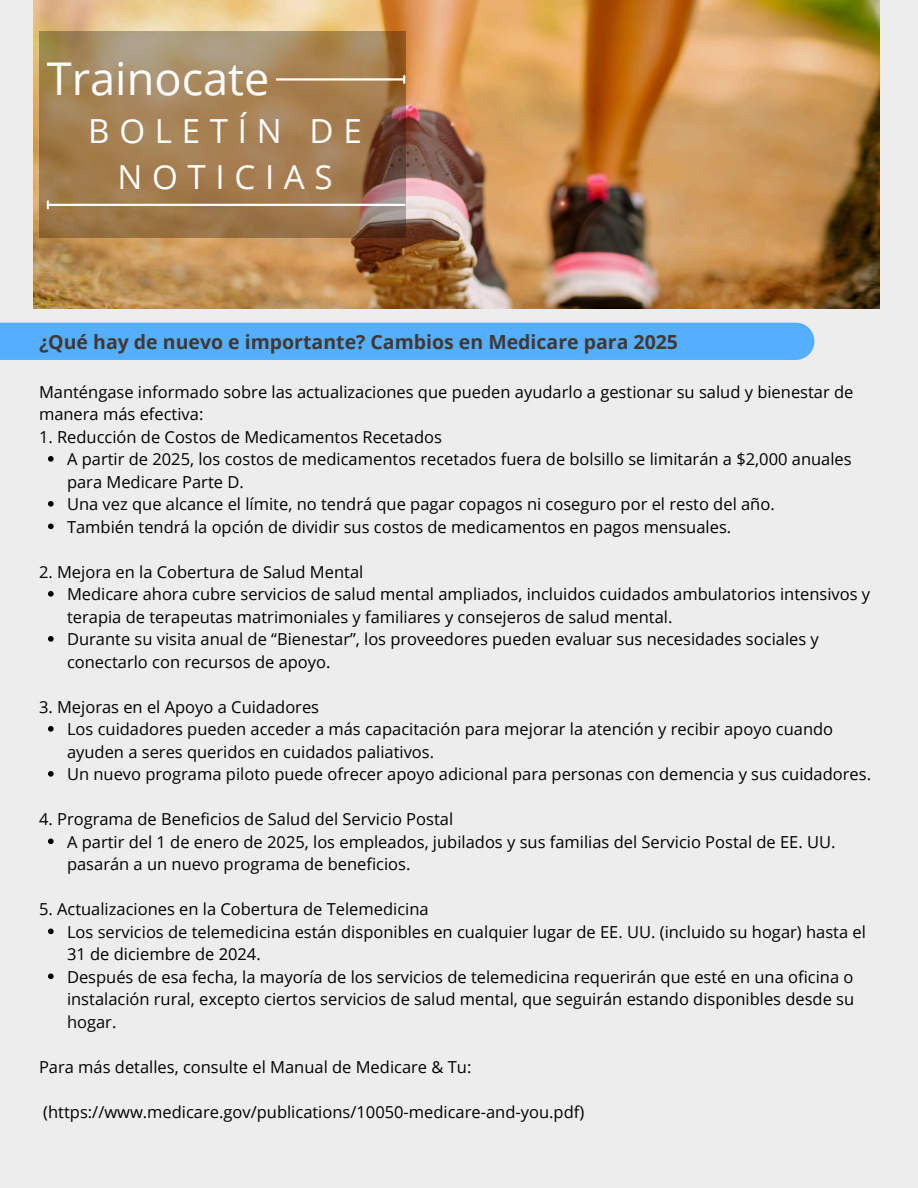
<style>
.page{position:relative;width:918px;height:1188px;background:#ededed}
.page>*{position:absolute;margin:0;border:0;box-sizing:border-box;transform-origin:0 0}
.t1{font:45.15px "Open Sans";color:#fff}
.t2{font:33.15px/46.2px "Open Sans";letter-spacing:.29em;color:#fff;text-align:center}
.t3{font:700 19.5px "Open Sans";color:#433831}
.t4{font:16.5px/22.5px "Open Sans";color:#000}
</style>
<div class="page">
<img style="left:34px;top:0;width:846px;height:308px">
<svg style="left:39px;top:31px;width:366px;height:207px;background:#a07d54"></svg>
<hr style="left:276px;top:78px;width:128px;height:3px;background:#fff">
<svg style="left:403px;top:76px;width:2px;height:7px"></svg>
<hr style="left:48px;top:204px;width:357px;height:2px;background:#fff">
<svg style="left:47px;top:201px;width:2px;height:7px"></svg>
<div style="left:0;top:323px;width:814px;height:37px;background:#56aeff"></div>
<svg style="left:48px;top:456px;width:6px;height:6px"></svg>
<svg style="left:48px;top:501px;width:6px;height:6px"></svg>
<svg style="left:48px;top:524px;width:6px;height:5px"></svg>
<svg style="left:48px;top:591px;width:6px;height:6px"></svg>
<svg style="left:48px;top:636px;width:6px;height:6px"></svg>
<svg style="left:48px;top:726px;width:6px;height:6px"></svg>
<svg style="left:48px;top:771px;width:6px;height:6px"></svg>
<svg style="left:48px;top:839px;width:6px;height:5px"></svg>
<svg style="left:48px;top:929px;width:6px;height:5px"></svg>
<svg style="left:48px;top:974px;width:6px;height:5px"></svg>
<p class="t1" style="left:47px;top:46px;width:224px">Trainocate</p>
<p class="t2" style="left:88px;top:107px;width:275px">BOLETÍN DE<br>NOTICIAS</p>
<h1 class="t3" style="left:39px;top:328px;width:641px">¿Qué hay de nuevo e importante? Cambios en Medicare para 2025</h1>
<h2 class="t4" style="left:39px;top:380px;width:816px">Manténgase informado sobre las actualizaciones que pueden ayudarlo a gestionar su salud y bienestar de manera más efectiva:</h2>
<p class="t4" style="left:39px;top:425px;width:404px">1. Reducción de Costos de Medicamentos Recetados</p>
<h3 class="t4" style="left:67px;top:447px;width:786px">A partir de 2025, los costos de medicamentos recetados fuera de bolsillo se limitarán a $2,000 anuales para Medicare Parte D.</h3>
<p class="t4" style="left:67px;top:492px;width:709px">Una vez que alcance el límite, no tendrá que pagar copagos ni coseguro por el resto del año.</p>
<p class="t4" style="left:67px;top:515px;width:666px">También tendrá la opción de dividir sus costos de medicamentos en pagos mensuales.</p>
<p class="t4" style="left:39px;top:560px;width:326px">2. Mejora en la Cobertura de Salud Mental</p>
<p class="t4" style="left:67px;top:582px;width:805px">Medicare ahora cubre servicios de salud mental ampliados, incluidos cuidados ambulatorios intensivos y terapia de terapeutas matrimoniales y familiares y consejeros de salud mental.</p>
<p class="t4" style="left:67px;top:627px;width:753px">Durante su visita anual de “Bienestar”, los proveedores pueden evaluar sus necesidades sociales y conectarlo con recursos de apoyo.</p>
<p class="t4" style="left:39px;top:695px;width:282px">3. Mejoras en el Apoyo a Cuidadores</p>
<p class="t4" style="left:67px;top:717px;width:768px">Los cuidadores pueden acceder a más capacitación para mejorar la atención y recibir apoyo cuando ayuden a seres queridos en cuidados paliativos.</p>
<p class="t4" style="left:67px;top:762px;width:806px">Un nuevo programa piloto puede ofrecer apoyo adicional para personas con demencia y sus cuidadores.</p>
<p class="t4" style="left:39px;top:807px;width:416px">4. Programa de Beneficios de Salud del Servicio Postal</p>
<p class="t4" style="left:67px;top:830px;width:770px">A partir del 1 de enero de 2025, los empleados, jubilados y sus familias del Servicio Postal de EE. UU. pasarán a un nuevo programa de beneficios.</p>
<p class="t4" style="left:39px;top:897px;width:391px">5. Actualizaciones en la Cobertura de Telemedicina</p>
<p class="t4" style="left:67px;top:920px;width:800px">Los servicios de telemedicina están disponibles en cualquier lugar de EE. UU. (incluido su hogar) hasta el<br>31 de diciembre de 2024.</p>
<p class="t4" style="left:67px;top:965px;width:789px;text-align:justify">Después de esa fecha, la mayoría de los servicios de telemedicina requerirán que esté en una oficina o instalación rural, excepto ciertos servicios de salud mental, que seguirán estando disponibles desde su hogar.</p>
<p class="t4" style="left:39px;top:1055px;width:434px">Para más detalles, consulte el Manual de Medicare &amp; Tu:</p>
<p class="t4" style="left:43px;top:1100px;width:542px">(https://www.medicare.gov/publications/10050-medicare-and-you.pdf)</p>
</div>
